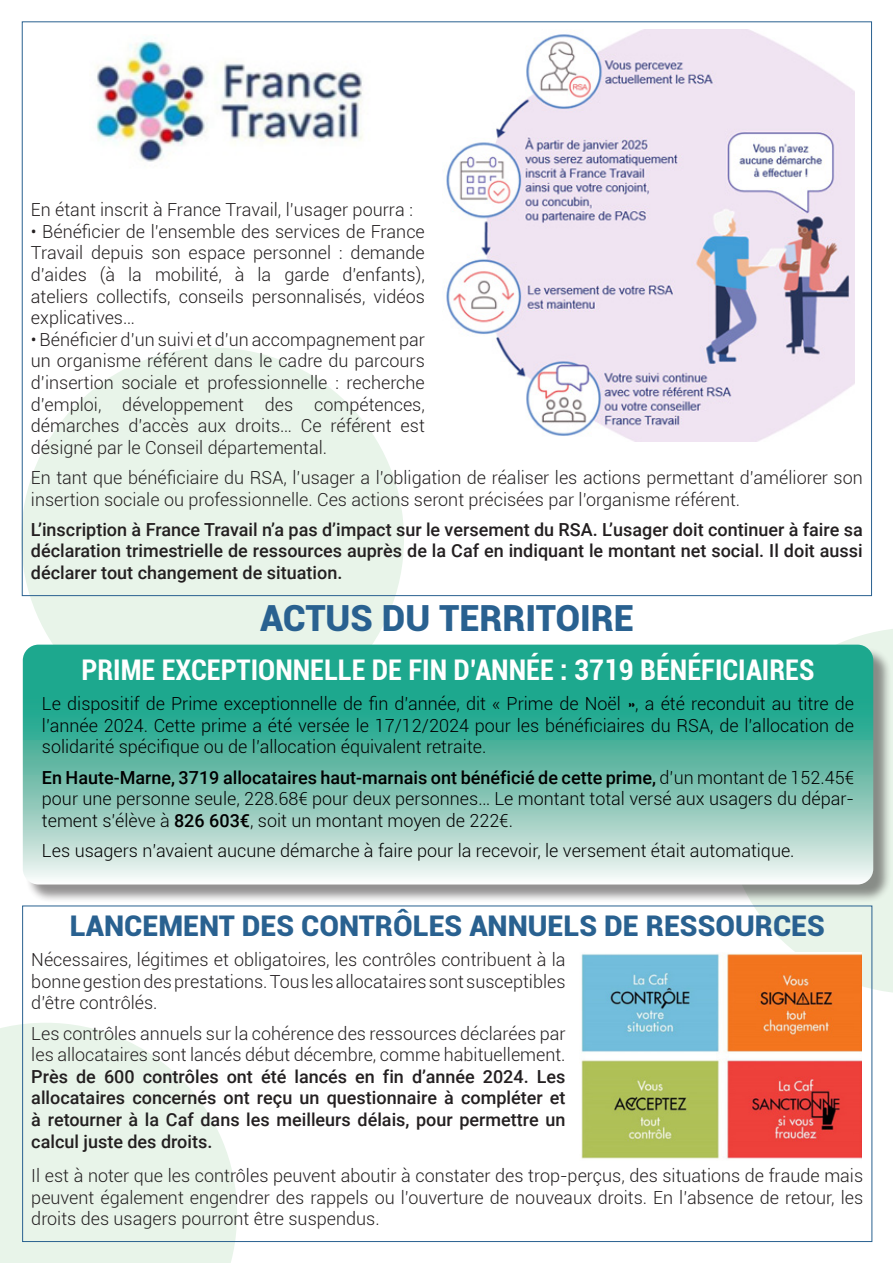
<style>
.page{position:relative;width:893px;height:1263px;background:#fff}
.page>*{position:absolute;margin:0;border:0;box-sizing:border-box;transform-origin:0 0}
.t1{font:900 36px "Roboto";color:#296190}
.t2{font:700 condensed 28.5px "Roboto";color:#fff}
.t3{font:900 28.5px "Roboto";color:#296190}
.t4{font:300 18px/21.6px "Roboto";color:#231f20;text-align:justify}
.t5{font:300 18px/21.6px "Roboto";color:#000;text-align:justify}
.t6{font:500 18px/21.6px "Roboto";color:#231f20;text-align:justify}
.s1{font-weight:500}
.s2{font-weight:300}
</style>
<div class="page">
<svg style="left:726px;top:629px;width:167px;height:365px;fill:#e8f4e9"></svg>
<div style="left:21px;top:348px;width:383px;height:382px;background:#e8f4e9;border-radius:50%"></div>
<svg style="left:0;top:1023px;width:237px;height:240px;background:#e9f4eb"></svg>
<img style="left:581px;top:952px;width:280px;height:207px">
<img style="left:446px;top:29px;width:409px;height:413px">
<img style="left:95px;top:38px;width:268px;height:124px">
<div style="left:25px;top:647px;width:867px;height:256px;background:#231f20;opacity:.49"></div>
<svg style="left:23px;top:645px;width:850px;height:239px;background:#6cc0ae"></svg>
<p class="t4" style="left:31px;top:198px;width:383px">En étant inscrit à France Travail, l’usager pourra :</p>
<p class="t4" style="left:31px;top:220px;width:395px">• Bénéficier de l’ensemble des services de France Travail depuis son espace personnel : demande d’aides (à la mobilité, à la garde d’enfants), ateliers collectifs, conseils personnalisés, vidéos explicatives…</p>
<p class="t4" style="left:31px;top:328px;width:395px">• Bénéficier d’un suivi et d’un accompagnement par un organisme référent dans le cadre du parcours d’insertion sociale et professionnelle : recherche d’emploi, développement des compétences, démarches d’accès aux droits… Ce référent est désigné par le Conseil départemental.</p>
<p class="t4" style="left:31px;top:466px;width:833px">En tant que bénéficiaire du RSA, l’usager a l’obligation de réaliser les actions permettant d’améliorer son insertion sociale ou professionnelle. Ces actions seront précisées par l’organisme référent.</p>
<p class="t6" style="left:31px;top:518px;width:833px">L’inscription à France Travail n’a pas d’impact sur le versement du RSA. L’usager doit continuer à faire sa déclaration trimestrielle de ressources auprès de la Caf en indiquant le montant net social. Il doit aussi déclarer tout changement de situation.</p>
<p class="t1" style="left:260px;top:592px;width:375px">ACTUS DU TERRITOIRE</p>
<p class="t2" style="left:82px;top:650px;width:734px">PRIME EXCEPTIONNELLE DE FIN D’ANNÉE : 3719 BÉNÉFICIAIRES</p>
<p class="t5" style="left:42px;top:692px;width:814px">Le dispositif de Prime exceptionnelle de fin d’année, dit « Prime de Noël », a été reconduit au titre de l’année 2024. Cette prime a été versée le 17/12/2024 pour les bénéficiaires du RSA, de l’allocation de solidarité spécifique ou de l’allocation équivalent retraite.</p>
<p class="t5" style="left:42px;top:766px;width:814px"><span class="s1">En Haute-Marne, 3719 allocataires haut-marnais ont bénéficié de cette prime,</span> d’un montant de 152.45€ pour une personne seule, 228.68€ pour deux personnes… Le montant total versé aux usagers du dépar&shy;tement s’élève à <span class="s1">826 603€</span>, soit un montant moyen de 222€.</p>
<p class="t5" style="left:42px;top:839px;width:754px">Les usagers n’avaient aucune démarche à faire pour la recevoir, le versement était automatique.</p>
<p class="t3" style="left:70px;top:906px;width:756px">LANCEMENT DES CONTRÔLES ANNUELS DE RESSOURCES</p>
<p class="t4" style="left:31px;top:948px;width:536px">Nécessaires, légitimes et obligatoires, les contrôles contribuent à la bonne gestion des prestations. Tous les allocataires sont susceptibles d’être contrôlés.</p>
<p class="t6" style="left:31px;top:1022px;width:536px"><span class="s2">Les contrôles annuels sur la cohérence des ressources déclarées par les allocataires sont lancés début décembre, comme habituellement.<br></span>Près de 600 contrôles ont été lancés en fin d’année 2024. Les allocataires concernés ont reçu un questionnaire à compléter et à retourner à la Caf dans les meilleurs délais, pour permettre un calcul juste des droits.</p>
<p class="t4" style="left:31px;top:1164px;width:833px">Il est à noter que les contrôles peuvent aboutir à constater des trop-perçus, des situations de fraude mais peuvent également engendrer des rappels ou l’ouverture de nouveaux droits. En l’absence de retour, les droits des usagers pourront être suspendus.</p>
</div>
